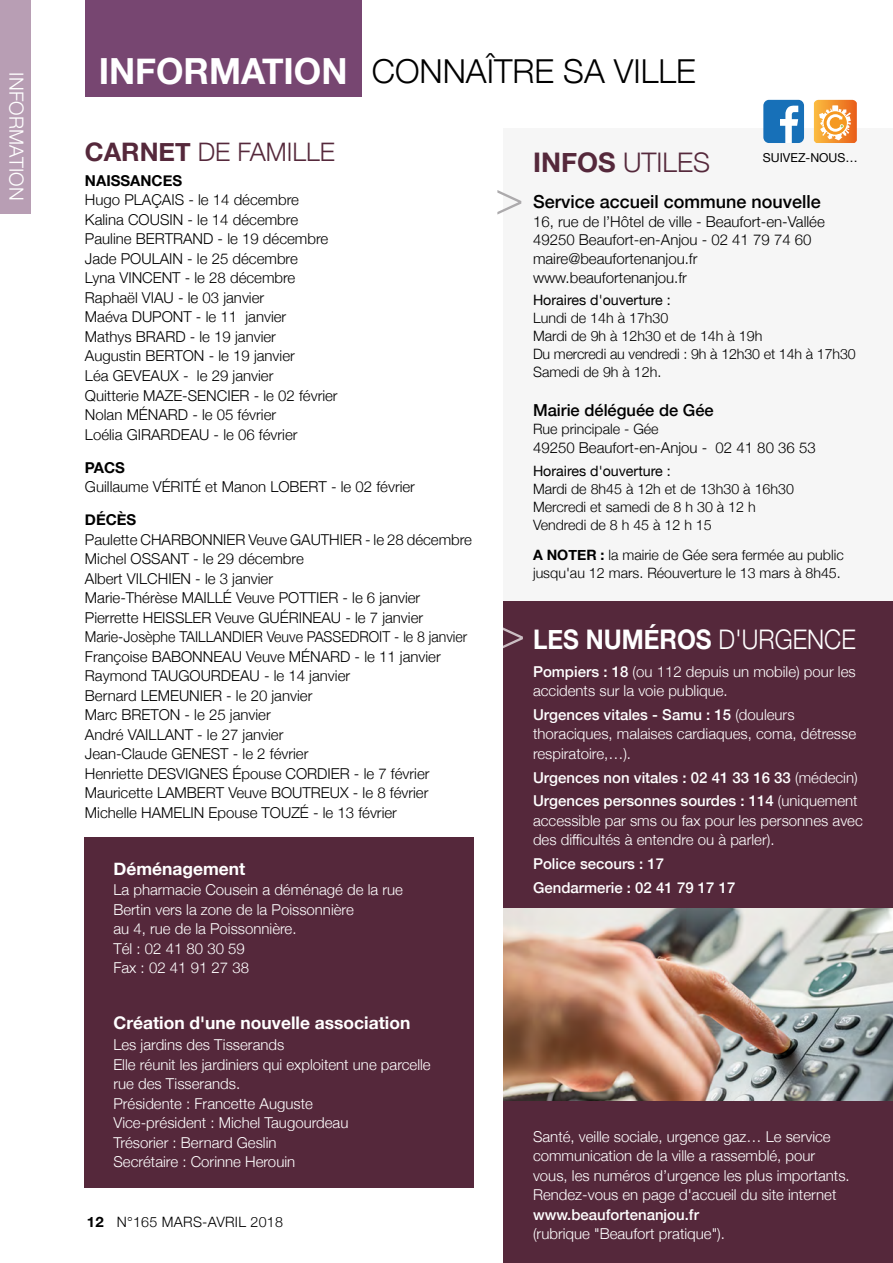
<style>
.page{position:relative;width:893px;height:1263px;background:#fff}
.page>*{position:absolute;margin:0;border:0;box-sizing:border-box;transform-origin:0 0}
.t1{font:300 33px "Helvetica Neue";color:#000}
.t2{font:700 27px "Helvetica Neue";color:#fff;scale:.9 1}
.t3{font:300 27px "Helvetica Neue";color:#55283b}
.t4{font:300 25.5px "Helvetica Neue";color:#55283b}
.t5{font:300 19.5px "Helvetica Neue";letter-spacing:.01em;color:#fff}
.t6{font:500 18px "Helvetica Neue";color:#000}
.t7{font:700 17.4px "Helvetica Neue";color:#fff}
.t8{font:500 16.5px "Helvetica Neue";color:#000}
.t9{font:300 15px/19.5px "Helvetica Neue";color:#000}
.t10{font:300 15px/19.5px "Helvetica Neue";color:#fff}
.t11{font:500 15px/23.7px "Helvetica Neue";color:#fff}
.t12{font:700 15px "Helvetica Neue";color:#000}
.t13{font:300 14.25px/18px "Helvetica Neue";color:#000}
.t14{font:14.25px "Helvetica Neue";color:#000}
.t15{font:300 14.25px "Helvetica Neue";letter-spacing:.02em;color:#000}
.t16{font:12.3px "Helvetica Neue";color:#000}
.s1{font-weight:700;font-size:36px;color:#fff}
.s2{font-weight:700}
.s3{font-weight:300}
.s4{font-weight:500}
</style>
<div class="page">
<div style="left:503px;top:601px;width:390px;height:662px;background:#55283b"></div>
<div style="left:84px;top:838px;width:389px;height:350px;background:#55283b"></div>
<img style="left:504px;top:908px;width:389px;height:192px">
<div style="left:503px;top:129px;width:390px;height:472px;background:#f6f6f6"></div>
<svg style="left:497px;top:190px;width:24px;height:25px"></svg>
<svg style="left:503px;top:627px;width:20px;height:22px"></svg>
<div style="left:763px;top:100px;width:41px;height:43px;background:#1770b8;border-radius:6px"></div>
<svg style="left:780px;top:105px;width:18px;height:38px"></svg>
<svg style="left:814px;top:100px;width:43px;height:43px;background:#f5a95b"></svg>
<div style="left:85px;top:0;width:276px;height:96px;background:#774671"></div>
<div style="left:0;top:0;width:30px;height:213px;background:#b89eb4"></div>
<h3 class="t5" style="left:32px;top:72px;width:130px;rotate:90deg">INFORMATION</h3>
<h1 class="t1" style="left:99px;top:45px;width:599px"><span class="s1">INFORMATION</span> CONNAÎTRE SA VILLE</h1>
<h3 class="t4" style="left:85px;top:131px;width:251px"><span class="s2">CARNET</span> DE FAMILLE</h3>
<p class="t12" style="left:85px;top:169px;width:99px">NAISSANCES</p>
<p class="t9" style="left:85px;top:190px;width:254px">Hugo PLAÇAIS - le 14 décembre<br>Kalina COUSIN - le 14 décembre<br>Pauline BERTRAND - le 19 décembre<br>Jade POULAIN - le 25 décembre<br>Lyna VINCENT - le 28 décembre<br>Raphaël VIAU - le 03 janvier<br>Maéva DUPONT - le 11 janvier<br>Mathys BRARD - le 19 janvier<br>Augustin BERTON - le 19 janvier<br>Léa GEVEAUX - le 29 janvier<br>Quitterie MAZE-SENCIER - le 02 février<br>Nolan MÉNARD - le 05 février<br>Loélia GIRARDEAU - le 06 février</p>
<p class="t12" style="left:85px;top:455px;width:42px">PACS</p>
<p class="t9" style="left:85px;top:476px;width:332px">Guillaume VÉRITÉ et Manon LOBERT - le 02 février</p>
<p class="t12" style="left:85px;top:508px;width:53px">DÉCÈS</p>
<p class="t9" style="left:85px;top:529px;width:389px">Paulette CHARBONNIER Veuve GAUTHIER - le 28 décembre Michel OSSANT - le 29 décembre<br>Albert VILCHIEN - le 3 janvier<br>Marie-Thérèse MAILLÉ Veuve POTTIER - le 6 janvier Pierrette HEISSLER Veuve GUÉRINEAU - le 7 janvier Marie-Josèphe TAILLANDIER Veuve PASSEDROIT - le 8 janvier Françoise BABONNEAU Veuve MÉNARD - le 11 janvier Raymond TAUGOURDEAU - le 14 janvier<br>Bernard LEMEUNIER - le 20 janvier<br>Marc BRETON - le 25 janvier<br>André VAILLANT - le 27 janvier<br>Jean-Claude GENEST - le 2 février<br>Henriette DESVIGNES Épouse CORDIER - le 7 février Mauricette LAMBERT Veuve BOUTREUX - le 8 février Michelle HAMELIN Epouse TOUZÉ - le 13 février</p>
<p class="t7" style="left:113px;top:855px;width:133px">Déménagement</p>
<p class="t10" style="left:113px;top:879px;width:291px">La pharmacie Cousein a déménagé de la rue<br>Bertin vers la zone de la Poissonnière<br>au 4, rue de la Poissonnière.<br>Tél : 02 41 80 30 59<br>Fax : 02 41 91 27 38</p>
<p class="t7" style="left:113px;top:1009px;width:298px">Création d'une nouvelle association</p>
<p class="t10" style="left:113px;top:1034px;width:319px">Les jardins des Tisserands<br>Elle réunit les jardiniers qui exploitent une parcelle rue des Tisserands.<br>Présidente : Francette Auguste<br>Vice-président : Michel Taugourdeau<br>Trésorier : Bernard Geslin<br>Secrétaire : Corinne Herouin</p>
<p class="t15" style="left:87px;top:1210px;width:198px"><span class="s2">12</span> N°165 MARS-AVRIL 2018</p>
<h2 class="t3" style="left:533px;top:141px;width:179px"><span class="s2">INFOS</span> UTILES</h2>
<p class="t6" style="left:533px;top:187px;width:289px">Service accueil commune nouvelle</p>
<p class="t9" style="left:533px;top:211px;width:293px;line-height:18.8px">16, rue de l’Hôtel de ville - Beaufort-en-Vallée 49250 Beaufort-en-Anjou - 02 41 79 74 60 maire@beaufortenanjou.fr www.beaufortenanjou.fr</p>
<p class="t14" style="left:533px;top:290px;width:139px">Horaires d'ouverture :</p>
<p class="t13" style="left:533px;top:308px;width:324px">Lundi de 14h à 17h30<br>Mardi de 9h à 12h30 et de 14h à 19h<br>Du mercredi au vendredi : 9h à 12h30 et 14h à 17h30<br>Samedi de 9h à 12h.</p>
<p class="t8" style="left:533px;top:397px;width:182px">Mairie déléguée de Gée</p>
<p class="t13" style="left:533px;top:420px;width:127px">Rue principale - Gée</p>
<p class="t9" style="left:533px;top:437px;width:284px">49250 Beaufort-en-Anjou - 02 41 80 36 53</p>
<p class="t14" style="left:533px;top:460px;width:139px">Horaires d'ouverture :</p>
<p class="t13" style="left:533px;top:479px;width:262px">Mardi de 8h45 à 12h et de 13h30 à 16h30<br>Mercredi et samedi de 8 h 30 à 12 h<br>Vendredi de 8 h 45 à 12 h 15</p>
<p class="t13" style="left:533px;top:545px;width:312px"><span class="s2">A NOTER :</span> la mairie de Gée sera fermée au public jusqu'au 12 mars. Réouverture le 13 mars à 8h45.</p>
<p class="t16" style="left:763px;top:148px;width:96px">SUIVEZ-NOUS…</p>
<h2 class="t2" style="left:533px;top:618px;width:360px">LES NUMÉROS <span class="s3">D'URGENCE</span></h2>
<p class="t10" style="left:533px;top:661px;width:324px"><span class="s4">Pompiers : 18</span> (ou 112 depuis un mobile) pour les accidents sur la voie publique.</p>
<p class="t10" style="left:533px;top:704px;width:325px"><span class="s4">Urgences vitales - Samu : 15</span> (douleurs thoraciques, malaises cardiaques, coma, détresse respiratoire,…).</p>
<p class="t11" style="left:533px;top:765px;width:326px">Urgences non vitales : 02 41 33 16 33 <span class="s3">(médecin)<br></span>Urgences personnes sourdes : 114 <span class="s3">(uniquement</span></p>
<p class="t10" style="left:533px;top:810px;width:331px">accessible par sms ou fax pour les personnes avec des difficultés à entendre ou à parler).</p>
<p class="t11" style="left:533px;top:851px;width:204px">Police secours : 17<br>Gendarmerie : 02 41 79 17 17</p>
<p class="t10" style="left:533px;top:1126px;width:318px">Santé, veille sociale, urgence gaz… Le service communication de la ville a rassemblé, pour vous, les numéros d’urgence les plus importants.<br>Rendez-vous en page d'accueil du site internet</p>
<p class="t11" style="left:533px;top:1202px;width:167px">www.beaufortenanjou.fr</p>
<p class="t10" style="left:533px;top:1223px;width:193px">(rubrique "Beaufort pratique").</p>
</div>
